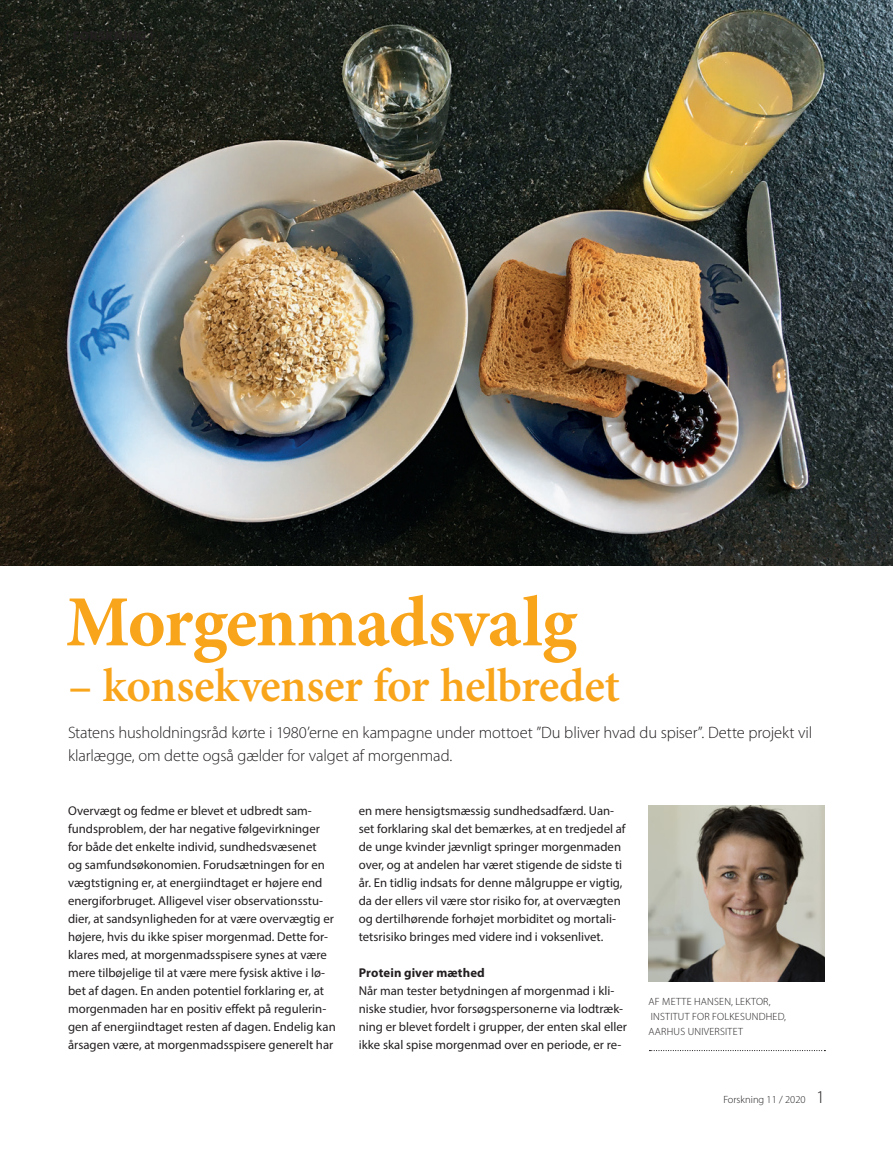
<style>
.page{position:relative;width:893px;height:1149px;background:#fff}
.page>*{position:absolute;margin:0;border:0;box-sizing:border-box;transform-origin:0 0}
.Rubrik{font:700 72px "Minion Pro";letter-spacing:-.01em;color:#f9a51b}
.Rubrik-2{font:600 47.4px "Minion Pro";letter-spacing:-.01em;color:#f9a51b}
.Underrubrik{font:300 16.5px/22.5px "Myriad Pro";letter-spacing:-.005em;color:#231f20}
.Brødtekst{font:12.75px/18px "Myriad Pro";color:#231f20}
.Mellemrubrik{font:700 12.75px "Myriad Pro";letter-spacing:.01em;color:#231f20}
.Forfatter{font:300 10.5px/15px "Myriad Pro";letter-spacing:.02em;color:#231f20}
.Forfatter-2{font:300 10.5px "Myriad Pro";color:#231f20}
.s1{font-size:18px}
</style>
<div class="page">
<img style="left:0;top:0;width:893px;height:566px">
<img style="left:648px;top:805px;width:177px;height:176px">
<p class="Rubrik" style="left:66px;top:571px;width:513px">Morgenmadsvalg</p>
<p class="Rubrik-2" style="left:68px;top:652px;width:553px">– konsekvenser for helbredet</p>
<p class="Underrubrik" style="left:68px;top:721px;width:746px">Statens husholdningsråd kørte i 1980’erne en kampagne under mottoet ”Du bliver hvad du spiser”. Dette projekt vil klarlægge, om dette også gælder for valget af morgenmad.</p>
<p class="Brødtekst" style="left:68px;top:801px;width:269px">Overvægt og fedme er blevet et udbredt sam&shy;fundsproblem, der har negative følgevirkninger for både det enkelte individ, sundhedsvæsenet<br>og samfundsøkonomien. Forudsætningen for en vægtstigning er, at energiindtaget er højere end energiforbruget. Alligevel viser observationsstu&shy;dier, at sandsynligheden for at være overvægtig er højere, hvis du ikke spiser morgenmad. Dette for&shy;klares med, at morgenmadsspisere synes at være mere tilbøjelige til at være mere fysisk aktive i lø&shy;bet af dagen. En anden potentiel forklaring er, at morgenmaden har en positiv effekt på regulerin&shy;gen af energiindtaget resten af dagen. Endelig kan årsagen være, at morgenmadsspisere generelt har</p>
<p class="Brødtekst" style="left:359px;top:801px;width:268px">en mere hensigtsmæssig sundhedsadfærd. Uan&shy;set forklaring skal det bemærkes, at en tredjedel af de unge kvinder jævnligt springer morgenmaden over, og at andelen har været stigende de sidste ti år. En tidlig indsats for denne målgruppe er vigtig, da der ellers vil være stor risiko for, at overvægten og dertilhørende forhøjet morbiditet og mortali&shy;tetsrisiko bringes med videre ind i voksenlivet.</p>
<p class="Mellemrubrik" style="left:359px;top:964px;width:128px">Protein giver mæthed</p>
<p class="Brødtekst" style="left:359px;top:981px;width:270px">Når man tester betydningen af morgenmad i kli&shy;niske studier, hvor forsøgspersonerne via lodtræk&shy;ning er blevet fordelt i grupper, der enten skal eller ikke skal spise morgenmad over en periode, er re-</p>
<p class="Forfatter" style="left:649px;top:993px;width:139px">AF METTE HANSEN, LEKTOR,<br>INSTITUT FOR FOLKESUNDHED,<br>AARHUS UNIVERSITET</p>
<p class="Forfatter-2" style="left:723px;top:1093px;width:103px">Forskning 11 / 2020 <span class="s1">1</span></p>
</div>
